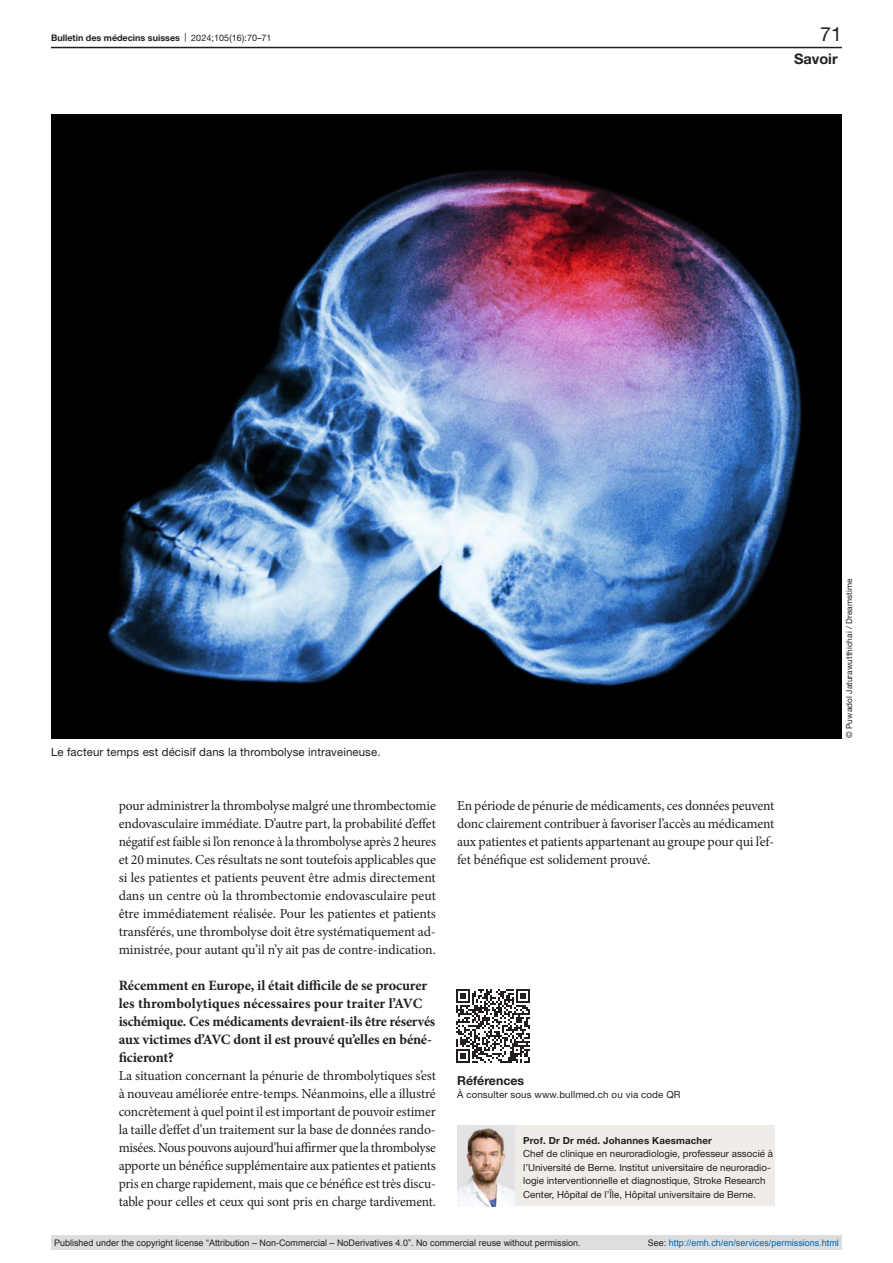
<style>
.page{position:relative;width:893px;height:1263px;background:#fff}
.page>*{position:absolute;margin:0;border:0;box-sizing:border-box;transform-origin:0 0}
.t1{font:19.5px "Helvetica Neue LT Pro";color:#231f20}
.t2{font:700 14.55px "Helvetica Neue LT Pro";color:#231f20}
.interview-question{font:700 14.25px/18px "Minion Pro";letter-spacing:-.01em;color:#231f20}
.interview-answer{font:13.8px/18px "Minion Pro";letter-spacing:-.015em;color:#231f20;text-align:justify}
.online-ref-head{font:700 12.3px "Helvetica Neue LT Pro";color:#231f20}
.figure-caption{font:11.4px "Helvetica Neue LT Pro";letter-spacing:.01em;color:#231f20}
.affiliations-small{font:9.75px/13.5px "Helvetica Neue LT Pro";color:#231f20}
.online-ref{font:9.75px "Helvetica Neue LT Pro";letter-spacing:.01em;color:#231f20}
.authors-small{font:700 9.75px "Helvetica Neue LT Pro";letter-spacing:.01em;color:#231f20}
.t3{font:9px "Arial";color:#231f20}
.t4{font:9px "Arial";color:#0066b3}
.t5{font:700 9px "Helvetica Neue LT Pro";color:#231f20}
.credits{font:8.25px "Helvetica Neue LT Pro";letter-spacing:.01em;color:#231f20}
.s1{font-weight:400}
.s2{color:#231f20}
</style>
<div class="page">
<div style="left:457px;top:1125px;width:317px;height:81px;background:#f0ece7"></div>
<img style="left:457px;top:1125px;width:58px;height:81px">
<svg style="left:456px;top:989px;width:74px;height:74px"></svg>
<img style="left:51px;top:115px;width:791px;height:623px">
<hr style="left:51px;top:47px;width:791px;height:1px;background:#231f20">
<div style="left:51px;top:1235px;width:791px;height:15px;background:#dcdddf"></div>
<p class="t5" style="left:51px;top:32px;width:222px">Bulletin des médecins suisses <span class="s1">| 2024;105(16):70–71</span></p>
<h1 class="t1" style="left:820px;top:22px;width:23px">71</h1>
<p class="t2" style="left:794px;top:49px;width:45px">Savoir</p>
<p class="figure-caption" style="left:51px;top:745px;width:331px">Le facteur temps est décisif dans la thrombolyse intraveineuse.</p>
<p class="interview-answer" style="left:119px;top:797px;width:319px">pour administrer la thrombolyse malgré une thrombectomie endovasculaire immédiate. D’autre part, la probabilité d’effet négatif est faible si l’on renonce à la thrombolyse après 2 heures et 20 minutes. Ces résultats ne sont toutefois applicables que si les patientes et patients peuvent être admis directement dans un centre où la thrombectomie endovasculaire peut être immédiatement réalisée. Pour les patientes et patients transférés, une thrombolyse doit être systématiquement ad&shy;ministrée, pour autant qu’il n’y ait pas de contre-indication.</p>
<p class="interview-question" style="left:119px;top:976px;width:318px">Récemment en Europe, il était difficile de se procurer les thrombolytiques nécessaires pour traiter l’AVC ischémique. Ces médicaments devraient-ils être réservés aux victimes d’AVC dont il est prouvé qu’elles en béné&shy;ficieront?</p>
<p class="interview-answer" style="left:119px;top:1067px;width:319px">La situation concernant la pénurie de thrombolytiques s’est à nouveau améliorée entre-temps. Néanmoins, elle a illustré concrètement à quel point il est important de pouvoir estimer la taille d’effet d’un traitement sur la base de données rando&shy;misées. Nous pouvons aujourd’hui affirmer que la thrombolyse apporte un bénéfice supplémentaire aux patientes et patients pris en charge rapidement, mais que ce bénéfice est très discu&shy;table pour celles et ceux qui sont pris en charge tardivement.</p>
<p class="interview-answer" style="left:457px;top:797px;width:319px">En période de pénurie de médicaments, ces données peuvent donc clairement contribuer à favoriser l’accès au médicament aux patientes et patients appartenant au groupe pour qui l’ef&shy;fet bénéfique est solidement prouvé.</p>
<p class="online-ref-head" style="left:457px;top:1072px;width:69px">Références</p>
<p class="online-ref" style="left:457px;top:1089px;width:225px">À consulter sous www.bullmed.ch ou via code QR</p>
<p class="authors-small" style="left:523px;top:1134px;width:190px">Prof. Dr Dr méd. Johannes Kaesmacher</p>
<p class="affiliations-small" style="left:523px;top:1147px;width:251px">Chef de clinique en neuroradiologie, professeur associé à l’Université de Berne. Institut universitaire de neuroradio&shy;logie interventionnelle et diagnostique, Stroke Research Center, Hôpital de l’Île, Hôpital universitaire de Berne.</p>
<p class="credits" style="left:844px;top:738px;width:161px;rotate:-90deg">© Puwadol Jaturawutthichai / Dreamstime</p>
<p class="t3" style="left:54px;top:1237px;width:528px">Published under the copyright license “Attribution – Non-Commercial – NoDerivatives 4.0”. No commercial reuse without permission.</p>
<p class="t4" style="left:648px;top:1237px;width:193px"><span class="s2">See:</span> http://emh.ch/en/services/permissions.html</p>
</div>
